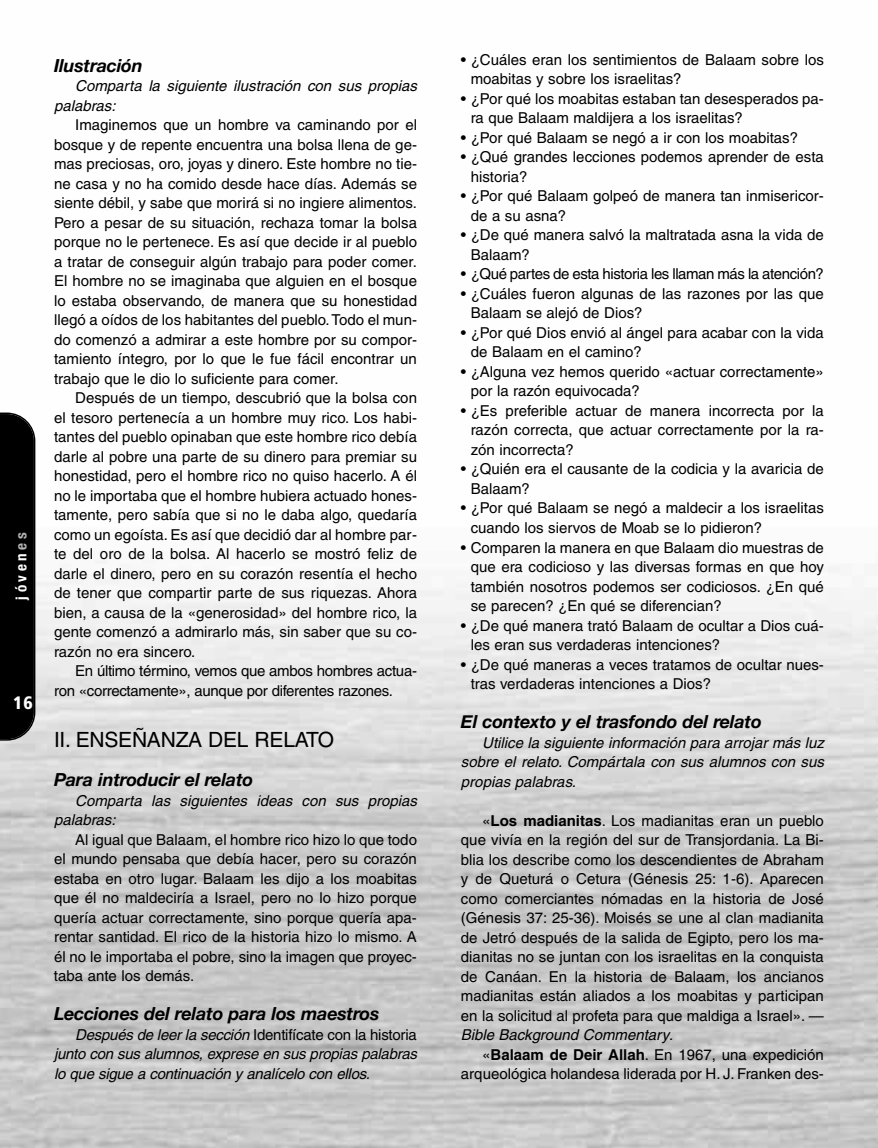
<style>
.page{position:relative;width:878px;height:1148px;background:#fff}
.page>*{position:absolute;margin:0;border:0;box-sizing:border-box;transform-origin:0 0}
.t1{font:21px "Helvetica";letter-spacing:-.01em;color:#000}
.t2{font:italic 700 18px "Helvetica Neue";letter-spacing:-.01em;color:#000}
.t3{font:900 condensed 18px "Frutiger";color:#fff}
.t4{font:15px/19.5px "Helvetica";color:#000}
.t5{font:italic 15px/19.5px "Helvetica";color:#000;text-align:justify}
.t6{font:15px/19.5px "Helvetica";letter-spacing:-.02em;color:#000}
.t7{font:15px "Helvetica";letter-spacing:-.03em;color:#000}
.t8{font:700 condensed 15px "Helvetica Neue";letter-spacing:.24em;color:#fff}
.s1{color:#b3b3b3}
.s2{font-style:normal}
.s3{font-weight:700}
.s4{font-style:italic}
</style>
<div class="page">
<img style="left:0;top:437px;width:878px;height:711px">
<div style="left:0;top:412px;width:35px;height:328px;background:#000"></div>
<p class="t8" style="left:12px;top:599px;width:69px;rotate:-90deg">jóven<span class="s1">es</span></p>
<p class="t3" style="left:13px;top:695px;width:21px">16</p>
<p class="t2" style="left:54px;top:54px;width:90px">Ilustración</p>
<p class="t5" style="left:54px;top:77px;width:364px;text-indent:21px">Comparta la siguiente ilustración con sus propias palabras:</p>
<p class="t4" style="left:54px;top:116px;width:364px;text-align:justify;text-indent:21px">Imaginemos que un hombre va caminando por el bosque y de repente encuentra una bolsa llena de ge&shy;mas preciosas, oro, joyas y dinero. Este hombre no tie&shy;ne casa y no ha comido desde hace días. Además se siente débil, y sabe que morirá si no ingiere alimentos.<br>Pero a pesar de su situación, rechaza tomar la bolsa porque no le pertenece. Es así que decide ir al pueblo a tratar de conseguir algún trabajo para poder comer.<br>El hombre no se imaginaba que alguien en el bosque lo estaba observando, de manera que su honestidad llegó a oídos de los habitantes del pueblo.Todo el mun&shy;do comenzó a admirar a este hombre por su compor&shy;tamiento íntegro, por lo que le fue fácil encontrar un trabajo que le dio lo suficiente para comer.</p>
<p class="t4" style="left:54px;top:389px;width:364px;text-align:justify;text-indent:21px">Después de un tiempo, descubrió que la bolsa con el tesoro pertenecía a un hombre muy rico. Los habi&shy;tantes del pueblo opinaban que este hombre rico debía darle al pobre una parte de su dinero para premiar su honestidad, pero el hombre rico no quiso hacerlo. A él no le importaba que el hombre hubiera actuado hones&shy;tamente, pero sabía que si no le daba algo, quedaría como un egoísta. Es así que decidió dar al hombre par&shy;te del oro de la bolsa. Al hacerlo se mostró feliz de darle el dinero, pero en su corazón resentía el hecho de tener que compartir parte de sus riquezas. Ahora bien, a causa de la «generosidad» del hombre rico, la gente comenzó a admirarlo más, sin saber que su co&shy;razón no era sincero.</p>
<p class="t6" style="left:54px;top:662px;width:364px;text-indent:21px">En último término, vemos que ambos hombres actua&shy;ron «correctamente», aunque por diferentes razones.</p>
<h1 class="t1" style="left:54px;top:732px;width:281px">II. ENSEÑANZA DEL RELATO</h1>
<p class="t2" style="left:54px;top:768px;width:201px">Para introducir el relato</p>
<p class="t5" style="left:54px;top:792px;width:364px;text-indent:21px">Comparta las siguientes ideas con sus propias palabras:</p>
<p class="t4" style="left:54px;top:831px;width:364px;text-align:justify;text-indent:21px">Al igual que Balaam, el hombre rico hizo lo que todo el mundo pensaba que debía hacer, pero su corazón estaba en otro lugar. Balaam les dijo a los moabitas que él no maldeciría a Israel, pero no lo hizo porque quería actuar correctamente, sino porque quería apa&shy;rentar santidad. El rico de la historia hizo lo mismo. A él no le importaba el pobre, sino la imagen que proyec&shy;taba ante los demás.</p>
<p class="t2" style="left:54px;top:1002px;width:327px">Lecciones del relato para los maestros</p>
<p class="t5" style="left:54px;top:1026px;width:364px;text-indent:21px">Después de leer la sección <span class="s2">Identifícate con la historia </span>junto con sus alumnos, exprese en sus propias palabras lo que sigue a continuación y analícelo con ellos.</p>
<p class="t4" style="left:470px;top:51px;width:355px;text-indent:-10px">• ¿Cuáles eran los sentimientos de Balaam sobre los moabitas y sobre los israelitas?</p>
<p class="t4" style="left:470px;top:90px;width:355px;text-indent:-10px">• ¿Por qué los moabitas estaban tan desesperados pa&shy;ra que Balaam maldijera a los israelitas?</p>
<p class="t4" style="left:461px;top:129px;width:338px">• ¿Por qué Balaam se negó a ir con los moabitas?</p>
<p class="t4" style="left:470px;top:149px;width:355px;text-indent:-10px">• ¿Qué grandes lecciones podemos aprender de esta historia?</p>
<p class="t4" style="left:470px;top:188px;width:355px;text-indent:-10px">• ¿Por qué Balaam golpeó de manera tan inmisericor&shy;de a su asna?</p>
<p class="t4" style="left:470px;top:227px;width:355px;text-indent:-10px">• ¿De qué manera salvó la maltratada asna la vida de<br>Balaam?</p>
<p class="t7" style="left:461px;top:268px;width:364px">• ¿Qué partes de esta historia les llaman más la atención?</p>
<p class="t4" style="left:470px;top:285px;width:355px;text-indent:-10px">• ¿Cuáles fueron algunas de las razones por las que<br>Balaam se alejó de Dios?</p>
<p class="t4" style="left:470px;top:324px;width:355px;text-indent:-10px">• ¿Por qué Dios envió al ángel para acabar con la vida de Balaam en el camino?</p>
<p class="t4" style="left:470px;top:363px;width:355px;text-indent:-10px">• ¿Alguna vez hemos querido «actuar correctamente» por la razón equivocada?</p>
<p class="t4" style="left:470px;top:402px;width:355px;text-align:justify;text-indent:-10px">• ¿Es preferible actuar de manera incorrecta por la razón correcta, que actuar correctamente por la ra&shy;zón incorrecta?</p>
<p class="t4" style="left:470px;top:461px;width:355px;text-indent:-10px">• ¿Quién era el causante de la codicia y la avaricia de<br>Balaam?</p>
<p class="t4" style="left:470px;top:500px;width:355px;text-indent:-10px">• ¿Por qué Balaam se negó a maldecir a los israelitas cuando los siervos de Moab se lo pidieron?</p>
<p class="t4" style="left:470px;top:539px;width:355px;text-align:justify;text-indent:-10px">• Comparen la manera en que Balaam dio muestras de que era codicioso y las diversas formas en que hoy también nosotros podemos ser codiciosos. ¿En qué se parecen? ¿En qué se diferencian?</p>
<p class="t4" style="left:470px;top:617px;width:355px;text-indent:-10px">• ¿De qué manera trató Balaam de ocultar a Dios cuá&shy;les eran sus verdaderas intenciones?</p>
<p class="t4" style="left:470px;top:656px;width:355px;text-indent:-10px">• ¿De qué maneras a veces tratamos de ocultar nues&shy;tras verdaderas intenciones a Dios?</p>
<p class="t2" style="left:461px;top:710px;width:302px">El contexto y el trasfondo del relato</p>
<p class="t5" style="left:461px;top:734px;width:364px;text-indent:21px">Utilice la siguiente información para arrojar más luz sobre el relato. Compártala con sus alumnos con sus propias palabras.</p>
<p class="t4" style="left:461px;top:812px;width:364px;text-align:justify;text-indent:21px">«<span class="s3">Los madianitas</span>. Los madianitas eran un pueblo que vivía en la región del sur de Transjordania. La Bi&shy;blia los describe como los descendientes de Abraham y de Queturá o Cetura (Génesis 25: 1-6). Aparecen como comerciantes nómadas en la historia de José (Génesis 37: 25-36). Moisés se une al clan madianita de Jetró después de la salida de Egipto, pero los ma&shy;dianitas no se juntan con los israelitas en la conquista de Canáan. En la historia de Balaam, los ancianos madianitas están aliados a los moabitas y participan en la solicitud al profeta para que maldiga a Israel». — <span class="s4">Bible Background Commentary</span>.</p>
<p class="t4" style="left:461px;top:1046px;width:364px;text-align:right">«<span class="s3">Balaam de Deir Allah</span>. En 1967, una expedición arqueológica holandesa liderada por H. J. Franken des-</p>
</div>
